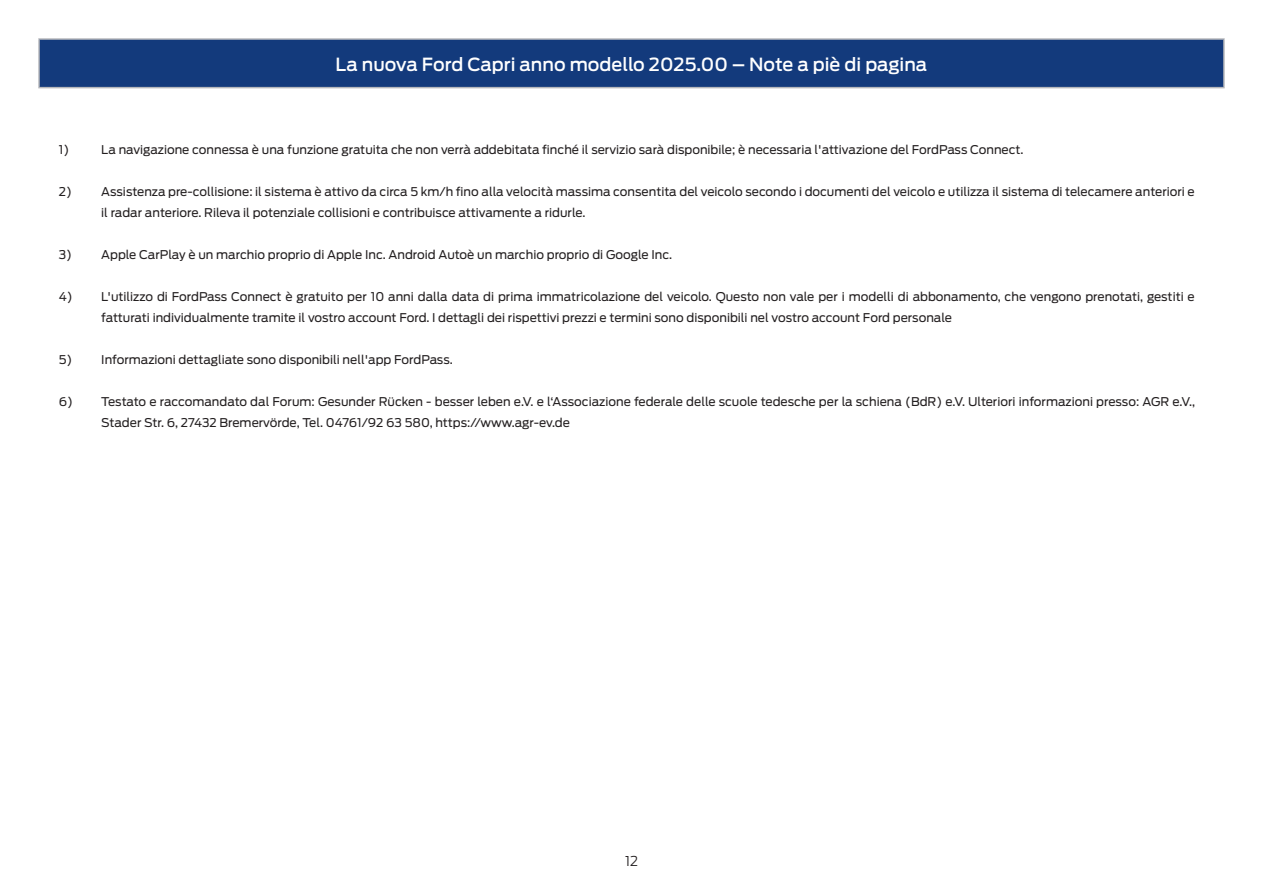
<style>
.page{position:relative;width:1263px;height:893px;background:#fff}
.page>*{position:absolute;margin:0;border:0;box-sizing:border-box;transform-origin:0 0}
.t1{font:500 18px "Ford Antenna";color:#fff}
.t2{font:300 13.5px "Ford Antenna";color:#231f20}
.t3{font:12px/21px "Ford Antenna";color:#231f20}
</style>
<div class="page">
<div style="left:39px;top:39px;width:1185px;height:49px;background:#133a7c"></div>
<hr style="left:38px;top:38px;width:1187px;height:2px;background:#b6b7bb">
<hr style="left:38px;top:40px;width:2px;height:47px;background:#b6b7bb">
<hr style="left:1223px;top:40px;width:2px;height:47px;background:#b6b7bb">
<hr style="left:38px;top:87px;width:1187px;height:1px;background:#b6b7bb">
<h1 class="t1" style="left:336px;top:48px;width:593px">La nuova Ford Capri anno modello 2025.00 – Note a piè di pagina</h1>
<p class="t3" style="left:59px;top:138px;width:12px">1)</p>
<p class="t3" style="left:101px;top:138px;width:924px">La navigazione connessa è una funzione gratuita che non verrà addebitata finché il servizio sarà disponibile; è necessaria l'attivazione del FordPass Connect.</p>
<p class="t3" style="left:59px;top:180px;width:15px">2)</p>
<p class="t3" style="left:101px;top:180px;width:1095px">Assistenza pre-collisione: il sistema è attivo da circa 5 km/h fino alla velocità massima consentita del veicolo secondo i documenti del veicolo e utilizza il sistema di telecamere anteriori e il radar anteriore. Rileva il potenziale collisioni e contribuisce attivamente a ridurle.</p>
<p class="t3" style="left:59px;top:243px;width:15px">3)</p>
<p class="t3" style="left:101px;top:243px;width:572px">Apple CarPlay è un marchio proprio di Apple Inc. Android Autoè un marchio proprio di Google Inc.</p>
<p class="t3" style="left:101px;top:285px;width:1095px;text-indent:-43px">4) L'utilizzo di FordPass Connect è gratuito per 10 anni dalla data di prima immatricolazione del veicolo. Questo non vale per i modelli di abbonamento, che vengono prenotati, gestiti e fatturati individualmente tramite il vostro account Ford. I dettagli dei rispettivi prezzi e termini sono disponibili nel vostro account Ford personale</p>
<p class="t3" style="left:59px;top:348px;width:15px">5)</p>
<p class="t3" style="left:101px;top:348px;width:353px">Informazioni dettagliate sono disponibili nell'app FordPass.</p>
<p class="t3" style="left:101px;top:390px;width:1095px;text-indent:-43px">6) Testato e raccomandato dal Forum: Gesunder Rücken - besser leben e.V. e l‘Associazione federale delle scuole tedesche per la schiena (BdR) e.V. Ulteriori informazioni presso: AGR e.V.,<br>Stader Str. 6, 27432 Bremervörde, Tel. 04761/92 63 580, https://www.agr-ev.de</p>
<p class="t2" style="left:625px;top:849px;width:14px">12</p>
</div>
